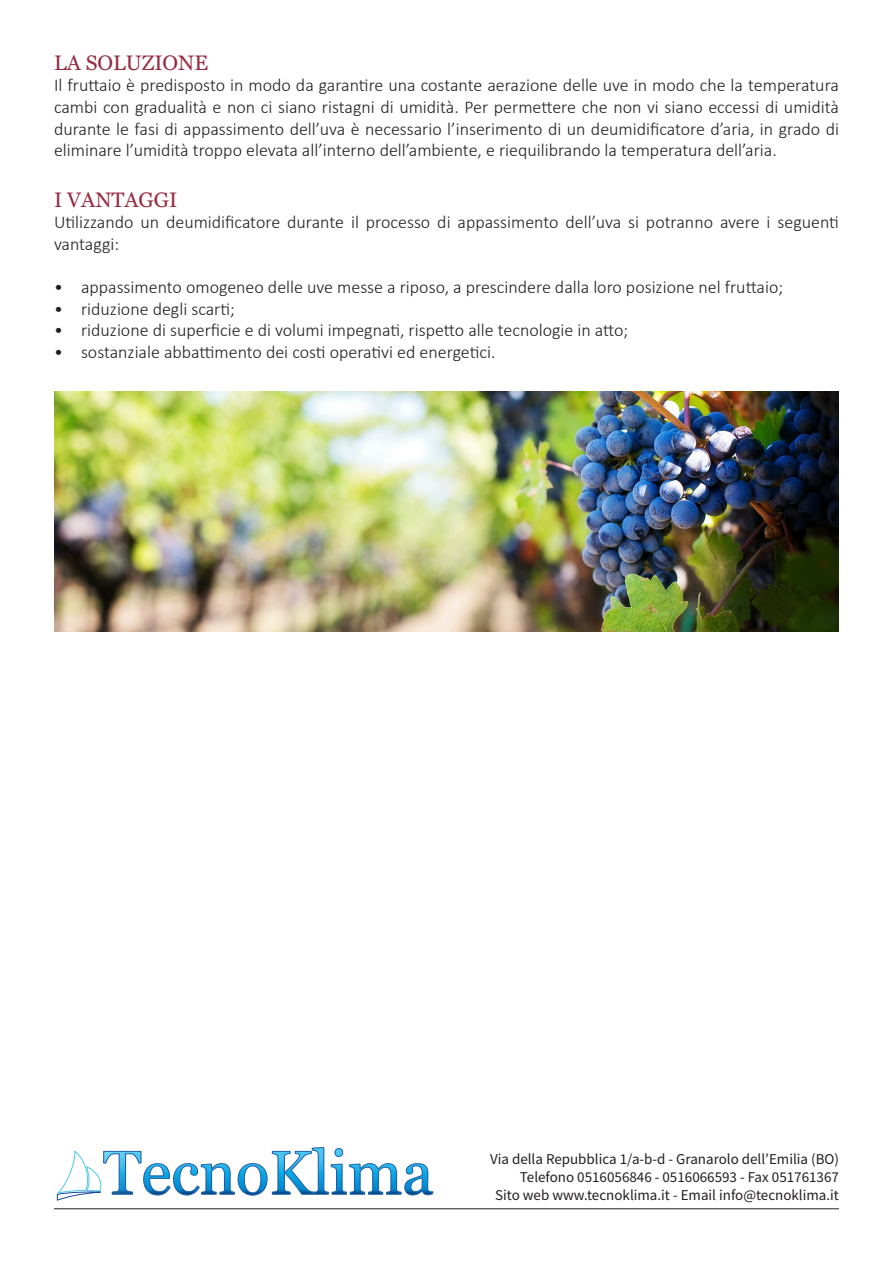
<style>
.page{position:relative;width:893px;height:1263px;background:#fff}
.page>*{position:absolute;margin:0;border:0;box-sizing:border-box;transform-origin:0 0}
.t1{font:21px "Vani";color:#962c42}
.t2{font:300 18px/21.6px "Calibri";color:#231f20;text-align:justify}
.t3{font:15px "Source Sans Pro";color:#231f20}
</style>
<div class="page">
<img style="left:54px;top:392px;width:785px;height:239px">
<svg style="left:56px;top:1147px;width:377px;height:54px"></svg>
<hr style="left:54px;top:1208px;width:785px;height:1px;background:#231f20">
<p class="t1" style="left:54px;top:50px;width:156px">LA SOLUZIONE</p>
<p class="t2" style="left:54px;top:75px;width:786px">Il fruttaio è predisposto in modo da garantire una costante aerazione delle uve in modo che la temperatura cambi con gradualità e non ci siano ristagni di umidità. Per permettere che non vi siano eccessi di umidità durante le fasi di appassimento dell’uva è necessario l’inserimento di un deumidificatore d’aria, in grado di eliminare l’umidità troppo elevata all’interno dell’ambiente, e riequilibrando la temperatura dell’aria.</p>
<p class="t1" style="left:54px;top:187px;width:125px">I VANTAGGI</p>
<p class="t2" style="left:54px;top:211px;width:786px">Utilizzando un deumidificatore durante il processo di appassimento dell’uva si potranno avere i seguenti vantaggi:</p>
<p class="t2" style="left:54px;top:276px;width:731px">• appassimento omogeneo delle uve messe a riposo, a prescindere dalla loro posizione nel fruttaio;</p>
<p class="t2" style="left:54px;top:298px;width:182px">• riduzione degli scarti;</p>
<p class="t2" style="left:54px;top:319px;width:576px">• riduzione di superficie e di volumi impegnati, rispetto alle tecnologie in atto;</p>
<p class="t2" style="left:54px;top:341px;width:443px">• sostanziale abbattimento dei costi operativi ed energetici.</p>
<p class="t3" style="left:490px;top:1149px;width:350px">Via della Repubblica 1/a-b-d - Granarolo dell’Emilia (BO)</p>
<p class="t3" style="left:520px;top:1167px;width:321px">Telefono 0516056846 - 0516066593 - Fax 051761367</p>
<p class="t3" style="left:495px;top:1185px;width:345px">Sito web www.tecnoklima.it - Email info@tecnoklima.it</p>
</div>
